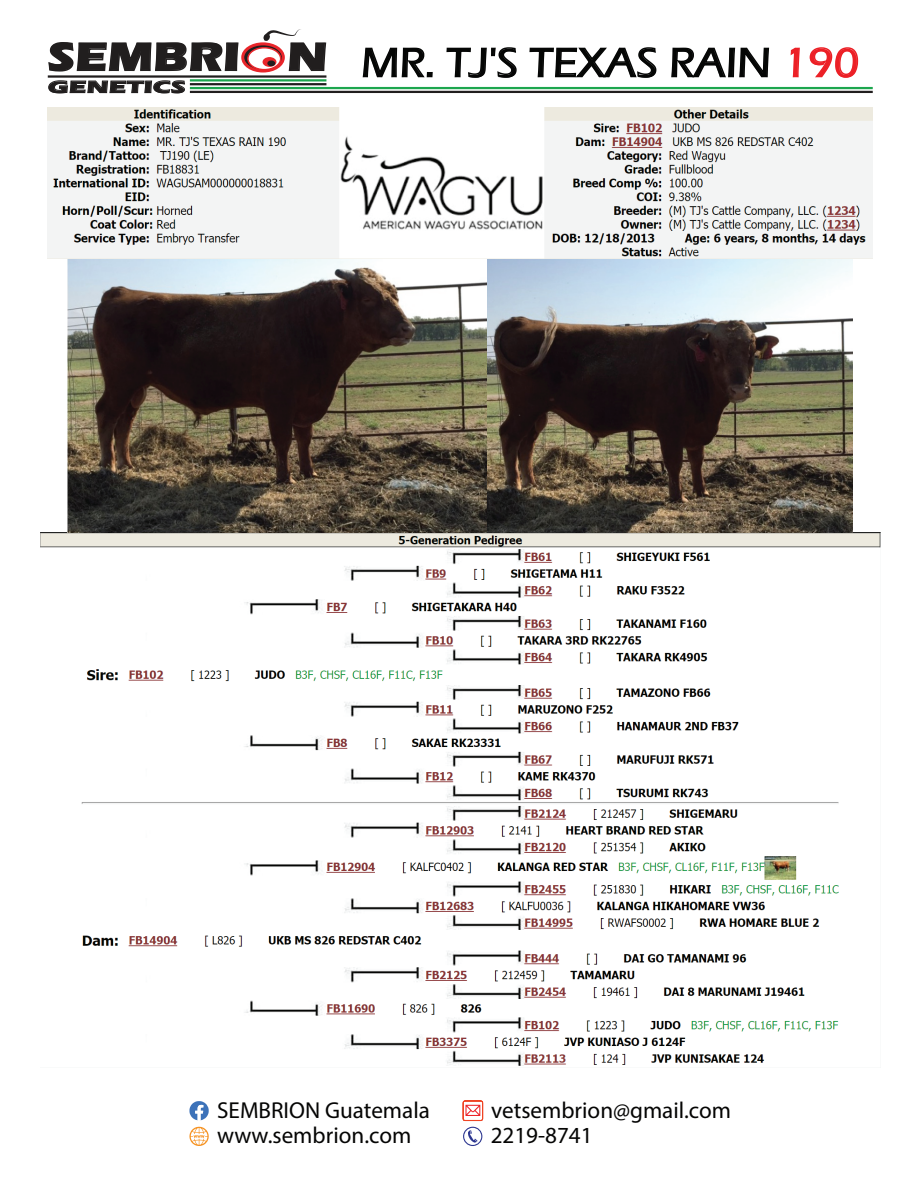
<style>
.page{position:relative;width:918px;height:1188px;background:#fff}
.page>*{position:absolute;margin:0;border:0;box-sizing:border-box;transform-origin:0 0}
.t1{font:500 42.15px "Eras ITC";color:#050605;scale:1.07 1}
.t2{font:700 40.5px "Eras ITC";color:#211e1e;scale:1.22 1}
.t3{font:700 40.5px "Eras ITC";color:#211e1e;scale:1.21 1}
.t4{font:23.1px "Myriad Pro";color:#050504}
.t5{font:700 17.4px "Eras ITC";color:#211e1e;scale:1.55 1}
.s1{color:#ec2026}
</style>
<div class="page">
<img style="left:40px;top:532px;width:840px;height:534px">
<img style="left:68px;top:258px;width:785px;height:274px">
<svg style="left:362px;top:47px;width:71px;height:44px"></svg>
<svg style="left:446px;top:47px;width:71px;height:31px"></svg>
<svg style="left:529px;top:47px;width:128px;height:31px"></svg>
<svg style="left:671px;top:47px;width:99px;height:31px"></svg>
<svg style="left:790px;top:47px;width:10px;height:31px"></svg>
<svg style="left:809px;top:47px;width:50px;height:31px"></svg>
<svg style="left:47px;top:42px;width:192px;height:52px"></svg>
<hr style="left:48px;top:75px;width:278px;height:3px;background:#211e1e">
<hr style="left:190px;top:83px;width:136px;height:2px;background:#211e1e">
<hr style="left:190px;top:91px;width:683px;height:2px;background:#211e1e">
<svg style="left:243px;top:44px;width:40px;height:27px"></svg>
<div style="left:241px;top:42px;width:44px;height:31px;border:3px solid #e9252a;border-radius:50%"></div>
<div style="left:248px;top:48px;width:33px;height:22px;background:#fff;border-radius:50%"></div>
<div style="left:247px;top:47px;width:34px;height:23px;border:2px solid #e9252a;border-radius:50%"></div>
<svg style="left:262px;top:29px;width:65px;height:43px"></svg>
<div style="left:267px;top:60px;width:8px;height:6px;border:2px solid #211e1e;border-radius:50%"></div>
<hr style="left:190px;top:79px;width:136px;height:3px;background:#1ca64e">
<hr style="left:190px;top:87px;width:683px;height:2px;background:#1ca64e">
<svg style="left:189px;top:1101px;width:20px;height:20px"></svg>
<svg style="left:462px;top:1100px;width:21px;height:21px"></svg>
<svg style="left:463px;top:1127px;width:19px;height:19px"></svg>
<svg style="left:189px;top:1127px;width:20px;height:19px"></svg>
<img style="left:48px;top:108px;width:825px;height:150px">
<h2 class="t2" style="left:48px;top:34px;width:159px">SEMBRI</h2>
<h1 class="t1" style="left:361px;top:39px;width:467px">MR. TJ'S TEXAS RAIN <span class="s1">190</span></h1>
<p class="t5" style="left:48px;top:77px;width:91px">GENETICS</p>
<h2 class="t3" style="left:287px;top:34px;width:35px">N</h2>
<p class="t4" style="left:217px;top:1096px;width:214px">SEMBRION Guatemala</p>
<p class="t4" style="left:491px;top:1096px;width:241px">vetsembrion@gmail.com</p>
<p class="t4" style="left:217px;top:1121px;width:196px">www.sembrion.com</p>
<p class="t4" style="left:491px;top:1121px;width:103px">2219-8741</p>
</div>
